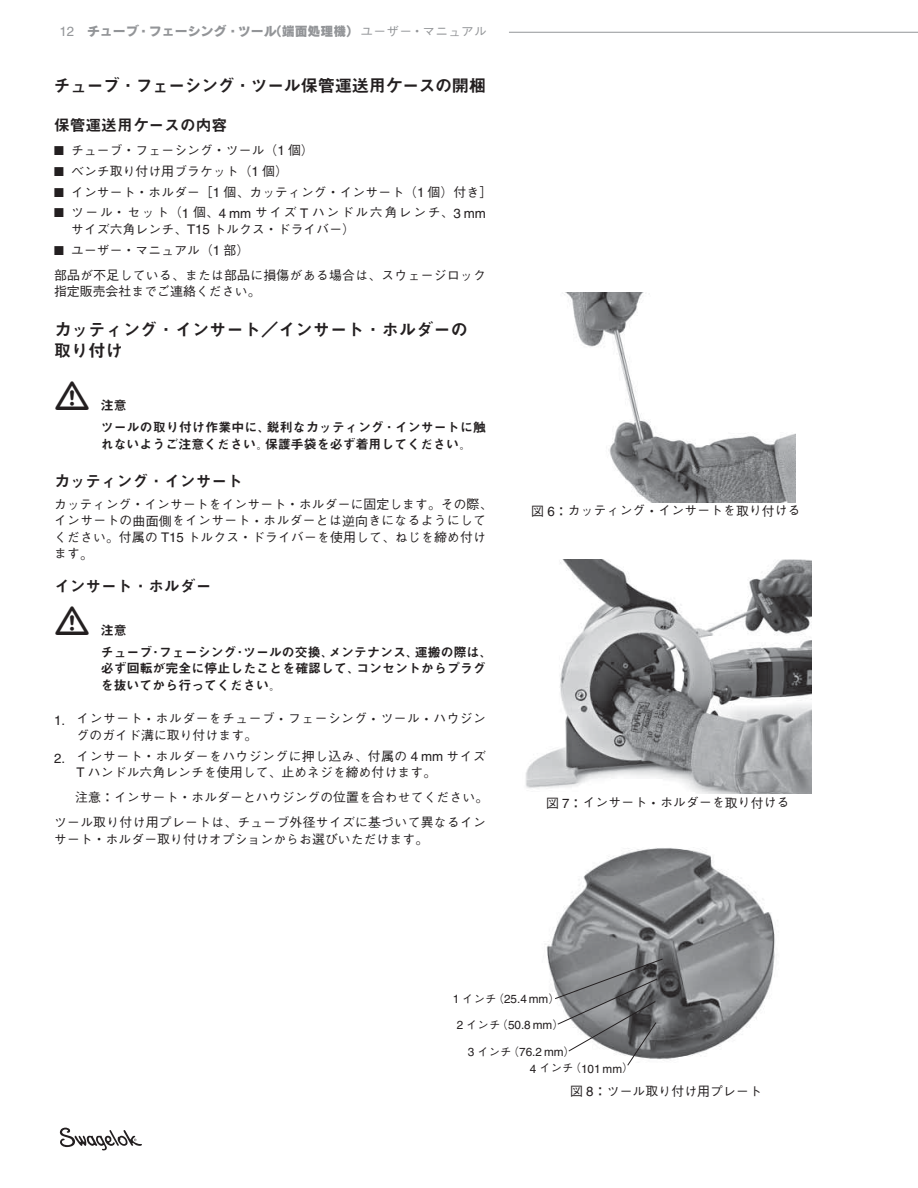
<style>
.page{position:relative;width:918px;height:1188px;background:#fff}
.page>*{position:absolute;margin:0;border:0;box-sizing:border-box;transform-origin:0 0}
.t1{font:17.25px/21px "Midashi Go MB31 83 pv RKSJ H";letter-spacing:-.01em;color:#231f20}
.t2{font:17.25px "Midashi Go MB31 83 pv RKSJ H";letter-spacing:-.035em;color:#231f20}
.t3{font:15.75px "Midashi Go MB31 83 pv RKSJ H";color:#231f20}
.t4{font:12.9px/21.9px "Midashi Go MB31 83 pv RKSJ H";letter-spacing:.005em;color:#231f20}
.t5{font:12.9px "Rodin CID EB 83 pv RKSJ H";color:#939598}
.t6{font:12.9px "Gothic BBB Medium 83 pv RKSJ H";color:#231f20}
.t7{font:12.6px/16.5px "Gothic BBB Medium 83 pv RKSJ H";letter-spacing:.025em;color:#231f20}
.t8{font:12.6px/16.5px "Gothic BBB Medium 83 pv RKSJ H";letter-spacing:.05em;color:#231f20}
.t9{font:12.6px/16.5px "Gothic BBB Medium 83 pv RKSJ H";letter-spacing:.08em;color:#231f20}
.t10{font:11.7px "Helvetica";color:#231f20}
.s1{font-family:"Helvetica";font-size:13.35px}
.s2{font-family:"Gothic BBB Medium 83 pv RKSJ H";font-size:12.6px}
.s3{font-family:"Gothic BBB Medium 83 pv RKSJ H"}
.s4{font-size:12.9px}
.s5{font-size:12.6px}
.s6{font-family:"Gothic BBB Medium 83 pv RKSJ H";font-size:11.1px}
.s7{font-family:"Gothic BBB Medium 83 pv RKSJ H";font-size:11.4px}
</style>
<div class="page">
<svg style="left:60px;top:1128px;width:82px;height:22px"></svg>
<hr style="left:509px;top:32px;width:409px;height:1px;background:#939598">
<img style="left:564px;top:292px;width:232px;height:211px">
<img style="left:525px;top:560px;width:287px;height:234px">
<img style="left:545px;top:848px;width:230px;height:211px">
<svg style="left:554px;top:958px;width:110px;height:108px"></svg>
<p class="t5" style="left:59px;top:27px;width:429px"><span class="s1">12</span> チューブ・フェーシング・ツール（端面処理機） <span class="s2">ユーザー</span><span class="s3">・</span><span class="s2">マニュアル</span></p>
<h1 class="t2" style="left:54px;top:79px;width:434px">チューブ・フェーシング・ツール保管運送用ケースの開梱</h1>
<p class="t3" style="left:54px;top:119px;width:175px">保管運送用ケースの内容</p>
<p class="t7" style="left:54px;top:144px;width:261px">■ チューブ<span class="s4">・</span>フェーシング<span class="s4">・</span>ツール<span class="s4">（</span><span class="s1">1</span> <span class="s4">個）</span></p>
<p class="t7" style="left:54px;top:165px;width:236px">■ ベンチ<span class="s4">取</span>り<span class="s4">付</span>け<span class="s4">用</span>ブラケット<span class="s4">（</span><span class="s1">1</span> <span class="s4">個）</span></p>
<p class="t7" style="left:54px;top:185px;width:440px">■ インサート<span class="s4">・</span>ホルダー<span class="s4">［</span><span class="s1">1</span> <span class="s4">個、</span>カッティング<span class="s4">・</span>インサート<span class="s4">（</span><span class="s1">1</span> <span class="s4">個）付</span>き<span class="s4">］</span></p>
<p class="t9" style="left:71px;top:206px;width:416px;text-indent:-17px">■ ツール<span class="s4">・</span>セット<span class="s4">（</span><span class="s1">1</span> <span class="s4">個、</span><span class="s1">4 mm</span> サイズ <span class="s1">T</span> ハンドル<span class="s4">六角</span>レンチ<span class="s4">、</span><span class="s1">3 mm</span>サイズ<span class="s4">六角</span>レンチ<span class="s4">、</span><span class="s1">T15</span> トルクス<span class="s4">・</span>ドライバー<span class="s4">）</span></p>
<p class="t7" style="left:54px;top:239px;width:433px;line-height:25px">■ ユーザー<span class="s4">・</span>マニュアル<span class="s4">（</span><span class="s1">1</span> <span class="s4">部）<br>部品</span>が<span class="s4">不足</span>している<span class="s4">、</span>または<span class="s4">部品</span>に<span class="s4">損傷</span>がある<span class="s4">場合</span>は<span class="s4">、</span>スウェージロック</p>
<p class="t6" style="left:54px;top:287px;width:208px">指定販売会社<span class="s5">までご</span>連絡<span class="s5">ください</span>。</p>
<h1 class="t1" style="left:54px;top:321px;width:415px">カッティング・インサート／インサート・ホルダーの取り付け</h1>
<p class="t4" style="left:101px;top:396px;width:387px">注意<br>ツールの取り付け作業中に、鋭利なカッティング・インサートに触</p>
<p class="t4" style="left:101px;top:435px;width:373px">れないようご注意ください。保護手袋を必ず着用してください。</p>
<p class="t3" style="left:54px;top:475px;width:190px">カッティング・インサート</p>
<p class="t7" style="left:54px;top:498px;width:440px">カッティング<span class="s4">・</span>インサートをインサート<span class="s4">・</span>ホルダーに<span class="s4">固定</span>します<span class="s4">。</span>その<span class="s4">際、</span>インサートの<span class="s4">曲面側</span>をインサート<span class="s4">・</span>ホルダーとは<span class="s4">逆向</span>きになるようにしてください<span class="s4">。付属</span>の <span class="s1">T15</span> トルクス<span class="s4">・</span>ドライバーを<span class="s4">使用</span>して<span class="s4">、</span>ねじを<span class="s4">締</span>め<span class="s4">付</span>けます<span class="s4">。</span></p>
<p class="t3" style="left:54px;top:581px;width:159px">インサート・ホルダー</p>
<p class="t4" style="left:101px;top:621px;width:393px">注意<br>チューブ・フェーシング・ツールの交換、メンテナンス、運搬の際は、</p>
<p class="t4" style="left:101px;top:662px;width:387px;line-height:16.5px">必ず回転が完全に停止したことを確認して、コンセントからプラグを抜いてから行ってください。</p>
<p class="t8" style="left:77px;top:712px;width:411px;text-indent:-23px"><span class="s1">1.</span> インサート<span class="s4">・</span>ホルダーをチューブ<span class="s4">・</span>フェーシング<span class="s4">・</span>ツール<span class="s4">・</span>ハウジングのガイド<span class="s4">溝</span>に<span class="s4">取</span>り<span class="s4">付</span>けます<span class="s4">。</span></p>
<p class="t8" style="left:76px;top:749px;width:411px;text-indent:-22px"><span class="s1">2.</span> インサート<span class="s4">・</span>ホルダーをハウジングに<span class="s4">押</span>し<span class="s4">込</span>み<span class="s4">、付属</span>の <span class="s1">4 mm</span> サイズ<br><span class="s1">T</span> ハンドル<span class="s4">六角</span>レンチを<span class="s4">使用</span>して<span class="s4">、止</span>めネジを<span class="s4">締</span>め<span class="s4">付</span>けます<span class="s4">。</span></p>
<p class="t7" style="left:54px;top:787px;width:435px;line-height:25px;text-align:right"><span class="s4">注意：</span>インサート<span class="s4">・</span>ホルダーとハウジングの<span class="s4">位置</span>を<span class="s4">合</span>わせてください<span class="s4">。<br></span>ツール<span class="s4">取</span>り<span class="s4">付</span>け<span class="s4">用</span>プレートは<span class="s4">、</span>チューブ<span class="s4">外径</span>サイズに<span class="s4">基</span>づいて<span class="s4">異</span>なるイン</p>
<p class="t7" style="left:54px;top:832px;width:375px">サート<span class="s4">・</span>ホルダー<span class="s4">取</span>り<span class="s4">付</span>けオプションからお<span class="s4">選</span>びいただけます<span class="s4">。</span></p>
<p class="t7" style="left:531px;top:504px;width:271px"><span class="s4">図</span> <span class="s1">6</span><span class="s4">：</span>カッティング<span class="s4">・</span>インサートを<span class="s4">取</span>り<span class="s4">付</span>ける</p>
<p class="t7" style="left:546px;top:796px;width:245px"><span class="s4">図</span> <span class="s1">7</span><span class="s4">：</span>インサート<span class="s4">・</span>ホルダーを<span class="s4">取</span>り<span class="s4">付</span>ける</p>
<p class="t10" style="left:453px;top:995px;width:109px">1 <span class="s6">インチ</span><span class="s7">（</span>25.4 mm<span class="s7">）</span></p>
<p class="t10" style="left:457px;top:1021px;width:109px">2 <span class="s6">インチ</span><span class="s7">（</span>50.8 mm<span class="s7">）</span></p>
<p class="t10" style="left:468px;top:1048px;width:109px">3 <span class="s6">インチ</span><span class="s7">（</span>76.2 mm<span class="s7">）</span></p>
<p class="t10" style="left:530px;top:1064px;width:105px">4 <span class="s6">インチ</span><span class="s7">（</span>101 mm<span class="s7">）</span></p>
<p class="t7" style="left:570px;top:1084px;width:193px"><span class="s4">図</span> <span class="s1">8</span><span class="s4">：</span>ツール<span class="s4">取</span>り<span class="s4">付</span>け<span class="s4">用</span>プレート</p>
</div>
